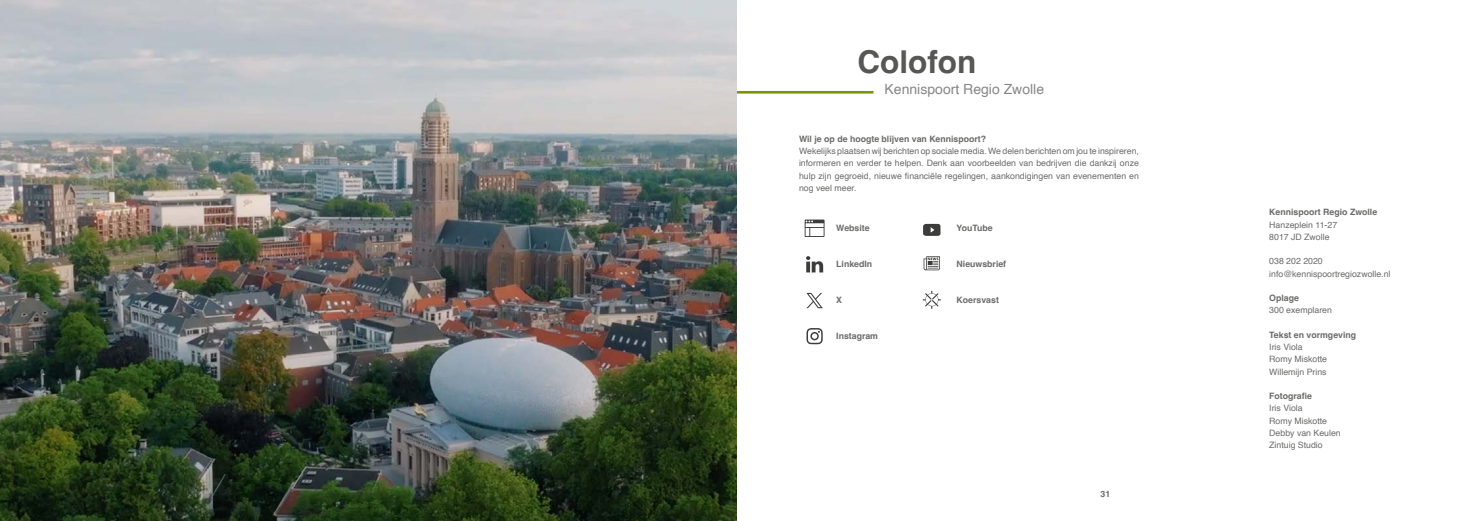
<style>
.page{position:relative;width:1474px;height:521px;background:#fff}
.page>*{position:absolute;margin:0;border:0;box-sizing:border-box;transform-origin:0 0}
.t1{font:700 31.5px "Helvetica";color:#575756}
.t2{font:14px "Helvetica";color:#878787}
.t3{font:8.75px/12.2px "Helvetica";color:#6b6b6a}
.t4{font:700 8.75px "Helvetica";color:#6b6b6a}
</style>
<div class="page">
<hr style="left:737px;top:91px;width:136px;height:3px;background:#779802">
<img style="left:0;top:0;width:737px;height:521px">
<svg style="left:806px;top:256px;width:17px;height:16px"></svg>
<svg style="left:923px;top:224px;width:17px;height:12px"></svg>
<svg style="left:804px;top:220px;width:20px;height:17px"></svg>
<svg style="left:923px;top:256px;width:17px;height:14px"></svg>
<svg style="left:806px;top:293px;width:16px;height:15px"></svg>
<svg style="left:806px;top:328px;width:16px;height:16px"></svg>
<svg style="left:922px;top:291px;width:18px;height:18px"></svg>
<h1 class="t1" style="left:857px;top:43px;width:120px">Colofon</h1>
<h2 class="t2" style="left:884px;top:78px;width:161px">Kennispoort Regio Zwolle</h2>
<p class="t4" style="left:799px;top:133px;width:189px">Wil je op de hoogte blijven van Kennispoort?</p>
<p class="t3" style="left:799px;top:145px;width:341px;text-align:justify">Wekelijks plaatsen wij berichten op sociale media. We delen berichten om jou te inspireren, informeren en verder te helpen. Denk aan voorbeelden van bedrijven die dankzij onze hulp zijn gegroeid, nieuwe financiële regelingen, aankondigingen van evenementen en nog veel meer.</p>
<p class="t4" style="left:836px;top:223px;width:35px">Website</p>
<p class="t4" style="left:836px;top:258px;width:37px">LinkedIn</p>
<p class="t4" style="left:836px;top:294px;width:7px">X</p>
<p class="t4" style="left:836px;top:330px;width:43px">Instagram</p>
<p class="t4" style="left:956px;top:223px;width:38px">YouTube</p>
<p class="t4" style="left:956px;top:258px;width:51px">Nieuwsbrief</p>
<p class="t4" style="left:956px;top:294px;width:44px">Koersvast</p>
<p class="t4" style="left:1100px;top:489px;width:11px">31</p>
<p class="t4" style="left:1269px;top:207px;width:109px">Kennispoort Regio Zwolle</p>
<p class="t3" style="left:1269px;top:219px;width:69px">Hanzeplein 11-27<br>8017 JD Zwolle</p>
<p class="t3" style="left:1269px;top:255px;width:123px">038 202 2020 info@kennispoortregiozwolle.nl</p>
<p class="t4" style="left:1269px;top:293px;width:31px">Oplage</p>
<p class="t3" style="left:1269px;top:304px;width:64px">300 exemplaren</p>
<p class="t4" style="left:1269px;top:329px;width:88px">Tekst en vormgeving</p>
<p class="t3" style="left:1269px;top:341px;width:59px">Iris Viola<br>Romy Miskotte<br>Willemijn Prins</p>
<p class="t4" style="left:1269px;top:391px;width:44px">Fotografie</p>
<p class="t3" style="left:1269px;top:402px;width:73px">Iris Viola<br>Romy Miskotte<br>Debby van Keulen<br>Zintuig Studio</p>
</div>
